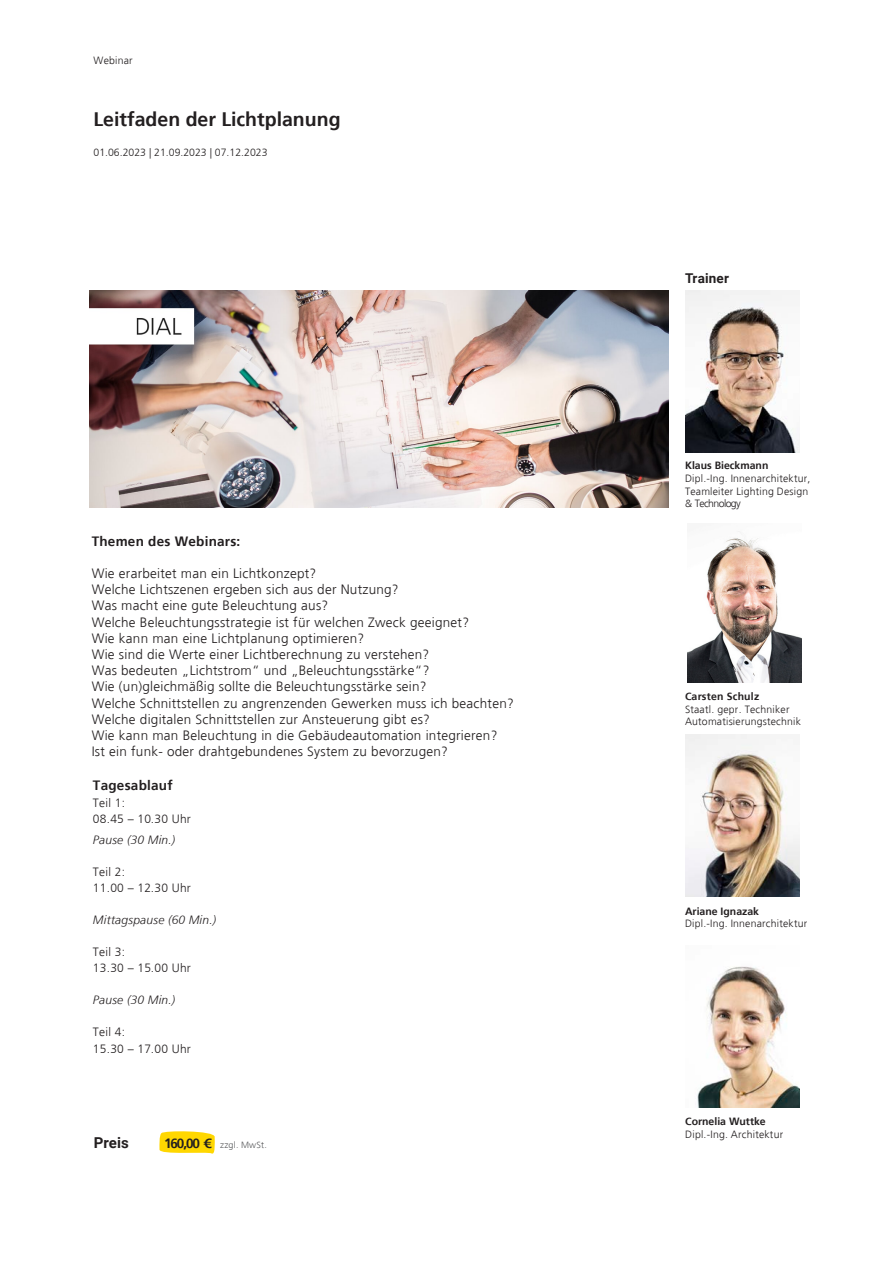
<style>
.page{position:relative;width:893px;height:1263px;background:#fff}
.page>*{position:absolute;margin:0;border:0;box-sizing:border-box;transform-origin:0 0}
.DIAL_Fließtext{font:700 19.5px "Frutiger";color:#231f20}
.t1{font:700 15px "Roboto";letter-spacing:.005em;color:#231f20}
.t2{font:300 13.5px/16.2px "Frutiger";letter-spacing:.02em;color:#221e1f}
.t3{font:700 13.5px "Frutiger";letter-spacing:.02em;color:#221e1f}
.t4{font:700 13.5px "Frutiger";letter-spacing:.02em;color:#231f20}
.t5{font:700 13.5px "Roboto";letter-spacing:.01em;color:#231f20}
.t6{font:300 12px/16px "Frutiger";letter-spacing:.02em;color:#231f20}
.t7{font:italic 300 12px "Frutiger";letter-spacing:.02em;color:#231f20}
.DIAL_Fließtext-2{font:300 10.5px/12.8px "Frutiger";letter-spacing:.02em;color:#231f20}
.DIAL_Fließtext-3{font:300 10.5px "Frutiger";color:#231f20}
.DIAL_Fließtext-4{font:300 9px "Frutiger";letter-spacing:.025em;color:#57585a}
.s1{font-weight:700;font-size:13.5px;color:#231f20}
.s2{font-weight:700}
</style>
<div class="page">
<svg style="left:159px;top:1131px;width:56px;height:23px"></svg>
<img style="left:685px;top:735px;width:114px;height:162px">
<img style="left:697px;top:966px;width:102px;height:141px">
<img style="left:685px;top:291px;width:114px;height:162px">
<img style="left:687px;top:531px;width:115px;height:152px">
<img style="left:89px;top:290px;width:579px;height:218px">
<p class="DIAL_Fließtext-2" style="left:94px;top:54px;width:41px">Webinar</p>
<p class="DIAL_Fließtext" style="left:94px;top:108px;width:249px">Leitfaden der Lichtplanung</p>
<p class="DIAL_Fließtext-3" style="left:94px;top:146px;width:175px">01.06.2023 | 21.09.2023 | 07.12.2023</p>
<p class="t3" style="left:92px;top:533px;width:150px">Themen des Webinars:</p>
<p class="t2" style="left:92px;top:565px;width:424px">Wie erarbeitet man ein Lichtkonzept?<br>Welche Lichtszenen ergeben sich aus der Nutzung?<br>Was macht eine gute Beleuchtung aus?<br>Welche Beleuchtungsstrategie ist für welchen Zweck geeignet?<br>Wie kann man eine Lichtplanung optimieren?<br>Wie sind die Werte einer Lichtberechnung zu verstehen?<br>Was bedeuten „Lichtstrom“ und „Beleuchtungsstärke“?<br>Wie (un)gleichmäßig sollte die Beleuchtungsstärke sein?<br>Welche Schnittstellen zu angrenzenden Gewerken muss ich beachten?<br>Welche digitalen Schnittstellen zur Ansteuerung gibt es?<br>Wie kann man Beleuchtung in die Gebäudeautomation integrieren?<br>Ist ein funk- oder drahtgebundenes System zu bevorzugen?</p>
<p class="t4" style="left:93px;top:778px;width:81px">Tagesablauf</p>
<p class="t6" style="left:93px;top:795px;width:99px">Teil 1:<br>08.45 – 10.30 Uhr</p>
<p class="t7" style="left:93px;top:833px;width:84px">Pause (30 Min.)</p>
<p class="t6" style="left:93px;top:864px;width:99px">Teil 2:<br>11.00 – 12.30 Uhr</p>
<p class="t7" style="left:93px;top:913px;width:125px">Mittagspause (60 Min.)</p>
<p class="t6" style="left:93px;top:944px;width:99px">Teil 3:<br>13.30 – 15.00 Uhr</p>
<p class="t7" style="left:93px;top:993px;width:84px">Pause (30 Min.)</p>
<p class="t6" style="left:93px;top:1023px;width:99px;line-height:17.4px">Teil 4:<br>15.30 – 17.00 Uhr</p>
<p class="t1" style="left:94px;top:1132px;width:37px">Preis</p>
<p class="DIAL_Fließtext-4" style="left:164px;top:1140px;width:104px"><span class="s1">160,00 €</span> zzgl. MwSt.</p>
<p class="t5" style="left:685px;top:268px;width:45px">Trainer</p>
<p class="DIAL_Fließtext-2" style="left:685px;top:459px;width:127px"><span class="s2">Klaus Bieckmann<br></span>Dipl.-Ing. Innenarchitektur,<br>Teamleiter Lighting Design &amp; Technology</p>
<p class="DIAL_Fließtext-2" style="left:685px;top:690px;width:118px"><span class="s2">Carsten Schulz<br></span>Staatl. gepr. Techniker<br>Automatisierungstechnik</p>
<p class="DIAL_Fließtext-2" style="left:685px;top:905px;width:124px"><span class="s2">Ariane Ignazak<br></span>Dipl.-Ing. Innenarchitektur</p>
<p class="DIAL_Fließtext-2" style="left:685px;top:1115px;width:99px"><span class="s2">Cornelia Wuttke<br></span>Dipl.-Ing. Architektur</p>
</div>
